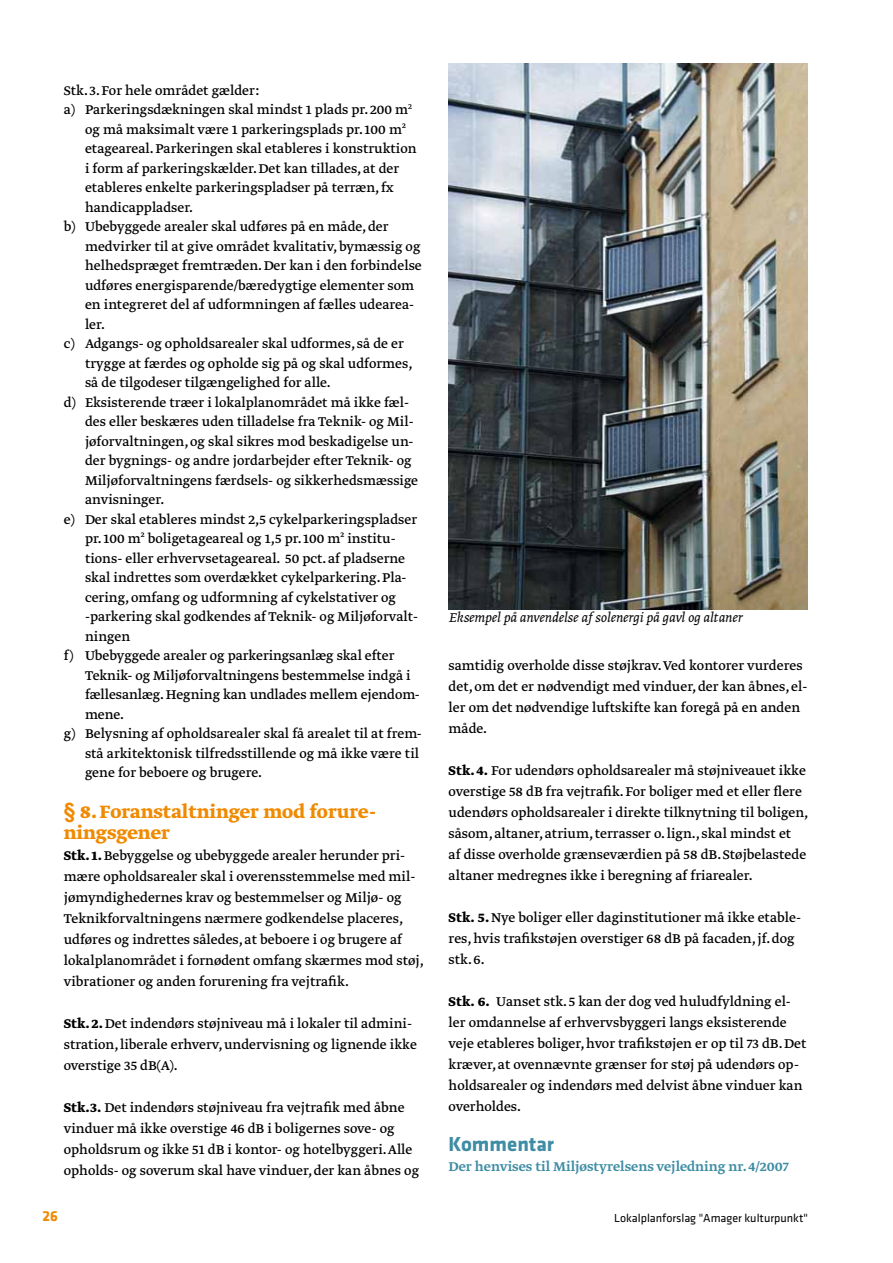
<style>
.page{position:relative;width:893px;height:1263px;background:#fff}
.page>*{position:absolute;margin:0;border:0;box-sizing:border-box;transform-origin:0 0}
.t1{font:700 21px/21px "Greta Text";color:#f08a00}
.t2{font:700 21px "Klavika";color:#3f8da4}
.t3{font:15px/21px "Greta Text";color:#000}
.t4{font:500 15px "Greta Text";color:#3f8da4}
.t5{font:italic 300 15px "Greta Text";color:#000}
.t6{font:700 15px "Klavika";color:#f08a00}
.t7{font:12px "Klavika";color:#000}
.s1{font-family:"Arial"}
.s2{font-weight:700}
</style>
<div class="page">
<img style="left:449px;top:64px;width:359px;height:545px">
<p class="t3" style="left:64px;top:80px;width:197px">Stk. 3. For hele området gælder:</p>
<p class="t3" style="left:64px;top:100px;width:350px">a) Parkeringsdækningen skal mindst 1 plads pr. 200 m<sup>2</sup></p>
<p class="t3" style="left:85px;top:119px;width:322px">og må maksimalt være 1 parkeringsplads pr. 100 m²</p>
<p class="t3" style="left:85px;top:139px;width:333px">etageareal. Parkeringen skal etableres i konstruktion</p>
<p class="t3" style="left:85px;top:158px;width:316px">i form af parkeringskælder. Det kan tillades, at der</p>
<p class="t3" style="left:85px;top:178px;width:310px">etableres enkelte parkeringspladser på terræn, fx</p>
<p class="t3" style="left:85px;top:197px;width:110px">handicappladser.</p>
<p class="t3" style="left:64px;top:217px;width:326px">b) Ubebyggede arealer skal udføres på en måde, der</p>
<p class="t3" style="left:85px;top:236px;width:337px">medvirker til at give området kvalitativ, bymæssig og</p>
<p class="t3" style="left:85px;top:256px;width:338px">helhedspræget fremtræden. Der kan i den forbindelse</p>
<p class="t3" style="left:85px;top:275px;width:331px">udføres energisparende/bæredygtige elementer som</p>
<p class="t3" style="left:85px;top:295px;width:331px">en integreret del af udformningen af fælles udearea-</p>
<p class="t3" style="left:85px;top:314px;width:22px">ler.</p>
<p class="t3" style="left:64px;top:334px;width:342px">c) Adgangs- og opholdsarealer skal udformes, så de er</p>
<p class="t3" style="left:85px;top:353px;width:329px">trygge at færdes og opholde sig på og skal udformes,</p>
<p class="t3" style="left:85px;top:373px;width:247px">så de tilgodeser tilgængelighed for alle.</p>
<p class="t3" style="left:64px;top:392px;width:347px">d) Eksisterende træer i lokalplanområdet må ikke fæl-</p>
<p class="t3" style="left:85px;top:412px;width:330px">des eller beskæres uden tilladelse fra Teknik- og Mil-</p>
<p class="t3" style="left:85px;top:431px;width:330px">jøforvaltningen, og skal sikres mod beskadigelse un-</p>
<p class="t3" style="left:85px;top:451px;width:328px">der bygnings- og andre jordarbejder efter Teknik- og</p>
<p class="t3" style="left:85px;top:470px;width:335px">Miljøforvaltningens færdsels- og sikkerhedsmæssige</p>
<p class="t3" style="left:85px;top:490px;width:81px">anvisninger.</p>
<p class="t3" style="left:64px;top:509px;width:355px">e) Der skal etableres mindst 2,5 cykelparkeringspladser</p>
<p class="t3" style="left:85px;top:529px;width:312px">pr. 100 m² boligetageareal og 1,5 pr. 100 m² institu-</p>
<p class="t3" style="left:85px;top:548px;width:322px">tions- eller erhvervsetageareal. 50 pct. af pladserne</p>
<p class="t3" style="left:85px;top:568px;width:323px">skal indrettes som overdækket cykelparkering. Pla-</p>
<p class="t3" style="left:85px;top:587px;width:313px">cering, omfang og udformning af cykelstativer og</p>
<p class="t3" style="left:85px;top:607px;width:335px">-parkering skal godkendes af Teknik- og Miljøforvalt-</p>
<p class="t3" style="left:85px;top:626px;width:47px">ningen</p>
<p class="t3" style="left:64px;top:646px;width:332px">f) Ubebyggede arealer og parkeringsanlæg skal efter</p>
<p class="t3" style="left:85px;top:665px;width:327px">Teknik- og Miljøforvaltningens bestemmelse indgå i</p>
<p class="t3" style="left:85px;top:685px;width:336px">fællesanlæg. Hegning kan undlades mellem ejendom-</p>
<p class="t3" style="left:85px;top:704px;width:41px">mene.</p>
<p class="t3" style="left:64px;top:724px;width:360px">g) Belysning af opholdsarealer skal få arealet til at frem-</p>
<p class="t3" style="left:85px;top:743px;width:336px">stå arkitektonisk tilfredsstillende og må ikke være til</p>
<p class="t3" style="left:85px;top:763px;width:179px">gene for beboere og brugere.</p>
<h1 class="t1" style="left:64px;top:802px;width:314px"><span class="s1">§</span> 8. Foranstaltninger mod forure&shy;ningsgener</h1>
<p class="t3" style="left:64px;top:845px;width:362px"><span class="s2">Stk. 1.</span> Bebyggelse og ubebyggede arealer herunder pri&shy;mære opholdsarealer skal i overensstemmelse med mil&shy;jømyndighedernes krav og bestemmelser og Miljø- og Teknikforvaltningens nærmere godkendelse placeres, udføres og indrettes således, at beboere i og brugere af lokalplanområdet i fornødent omfang skærmes mod støj, vibrationer og anden forurening fra vejtrafik.</p>
<p class="t3" style="left:64px;top:1013px;width:355px"><span class="s2">Stk. 2.</span> Det indendørs støjniveau må i lokaler til admini&shy;stration, liberale erhverv, undervisning og lignende ikke overstige 35 dB(A).</p>
<p class="t3" style="left:64px;top:1097px;width:357px"><span class="s2">Stk.3.</span> Det indendørs støjniveau fra vejtrafik med åbne vinduer må ikke overstige 46 dB i boligernes sove- og opholdsrum og ikke 51 dB i kontor- og hotelbyggeri. Alle opholds- og soverum skal have vinduer, der kan åbnes og</p>
<p class="t5" style="left:449px;top:611px;width:296px">Eksempel på anvendelse af solenergi på gavl og altaner</p>
<p class="t3" style="left:449px;top:655px;width:360px">samtidig overholde disse støjkrav. Ved kontorer vurderes det, om det er nødvendigt med vinduer, der kan åbnes, el&shy;ler om det nødvendige luftskifte kan foregå på en anden måde.</p>
<p class="t3" style="left:449px;top:760px;width:361px"><span class="s2">Stk. 4.</span> For udendørs opholdsarealer må støjniveauet ikke overstige 58 dB fra vejtrafik. For boliger med et eller flere udendørs opholdsarealer i direkte tilknytning til boligen, såsom, altaner, atrium, terrasser o. lign., skal mindst et<br>af disse overholde grænseværdien på 58 dB. Støjbelastede altaner medregnes ikke i beregning af friarealer.</p>
<p class="t3" style="left:449px;top:907px;width:354px"><span class="s2">Stk. 5.</span> Nye boliger eller daginstitutioner må ikke etable&shy;res, hvis trafikstøjen overstiger 68 dB på facaden, jf. dog stk. 6.</p>
<p class="t3" style="left:449px;top:991px;width:359px"><span class="s2">Stk. 6.</span> Uanset stk. 5 kan der dog ved huludfyldning el&shy;ler omdannelse af erhvervsbyggeri langs eksisterende veje etableres boliger, hvor trafikstøjen er op til 73 dB. Det kræver, at ovennævnte grænser for støj på udendørs op&shy;holdsarealer og indendørs med delvist åbne vinduer kan overholdes.</p>
<h1 class="t2" style="left:449px;top:1136px;width:107px">Kommentar</h1>
<p class="t4" style="left:449px;top:1160px;width:342px">Der henvises til Miljøstyrelsens vejledning nr. 4/2007</p>
<p class="t6" style="left:43px;top:1210px;width:17px">26</p>
<p class="t7" style="left:614px;top:1213px;width:195px">Lokalplanforslag "Amager kulturpunkt"</p>
</div>
